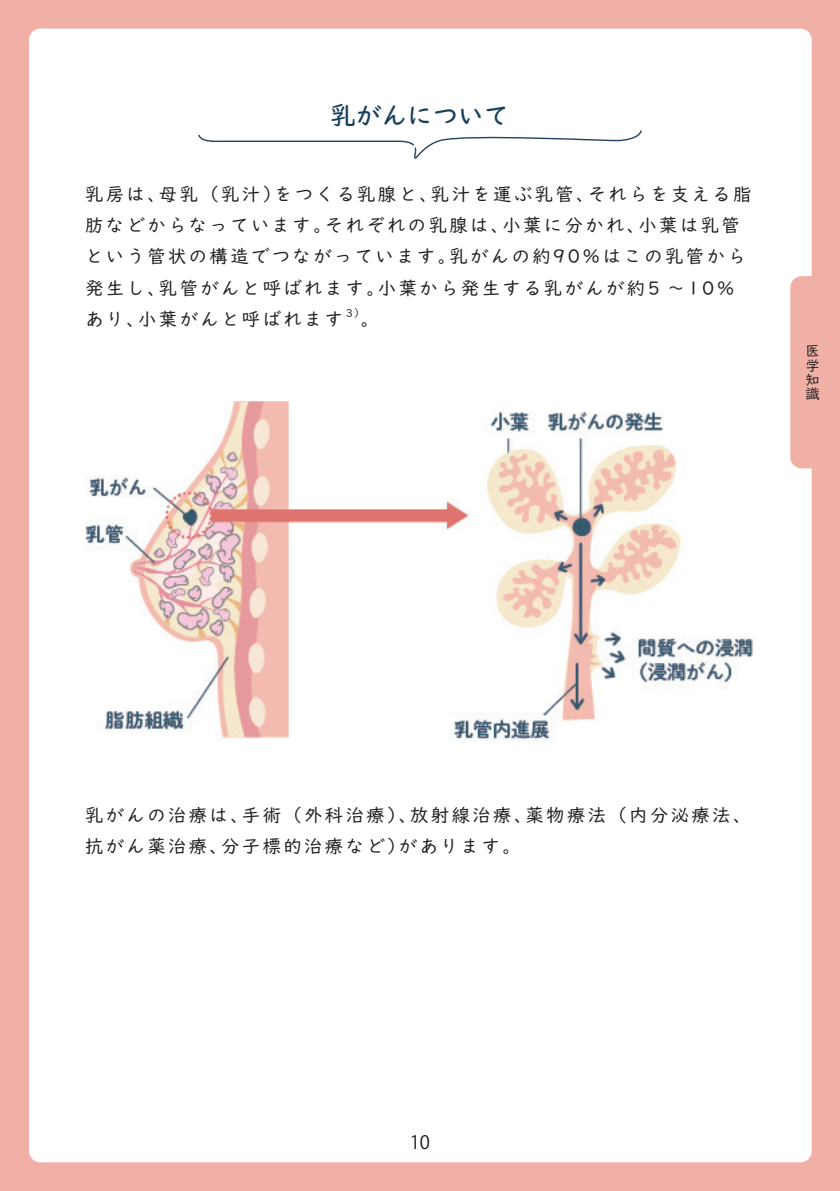
<style>
.page{position:relative;width:840px;height:1191px;background:#fff}
.page>*{position:absolute;margin:0;border:0;box-sizing:border-box;transform-origin:0 0}
.t1{font:500 25.6px "UD Digi Kyokasho Pro";color:#16405c}
.段落スタイル_6{font:18.4px/31.2px "UD Digi Kyokasho Pro";letter-spacing:.125em;color:#231f20}
.t2{font:18.4px "Koz Go Pr 6 N";color:#231f20}
.t3{font:14.2px/14.2px "UD Digi Kyokasho Pro";color:#231f20;text-align:justify}
.段落スタイル_6-2{font:10.8px "UD Digi Kyokasho Pro";color:#231f20}
</style>
<div class="page">
<div style="left:0;top:0;width:839px;height:1191px;background:#f0b0a6"></div>
<div style="left:29px;top:29px;width:782px;height:1133px;background:#fff;border-radius:11px"></div>
<div style="left:789px;top:276px;width:45px;height:192px;background:#f0b0a6;border-radius:11px"></div>
<svg style="left:198px;top:130px;width:444px;height:29px"></svg>
<img style="left:86px;top:402px;width:667px;height:340px">
<p class="t1" style="left:330px;top:93px;width:180px">乳がんについて</p>
<p class="段落スタイル_6" style="left:85px;top:178px;width:667px">乳房は、母乳（乳汁）をつくる乳腺と、乳汁を運ぶ乳管、それらを支える脂肪などからなっています。それぞれの乳腺は、小葉に分かれ、小葉は乳管という管状の構造でつながっています。乳がんの約90％はこの乳管から発生し、乳管がんと呼ばれます。小葉から発生する乳がんが約5 ～10％あり、小葉がんと呼ばれます</p>
<p class="段落スタイル_6-2" style="left:345px;top:304px;width:21px">3）</p>
<p class="段落スタイル_6" style="left:360px;top:302px;width:20px">。</p>
<p class="t3" style="left:805px;top:343px;width:15px">医学知識</p>
<p class="段落スタイル_6" style="left:85px;top:798px;width:667px">乳がんの治療は、手術（外科治療）、放射線治療、薬物療法（内分泌療法、抗がん薬治療、分子標的治療など）があります。</p>
<p class="t2" style="left:409px;top:1132px;width:22px">10</p>
</div>
